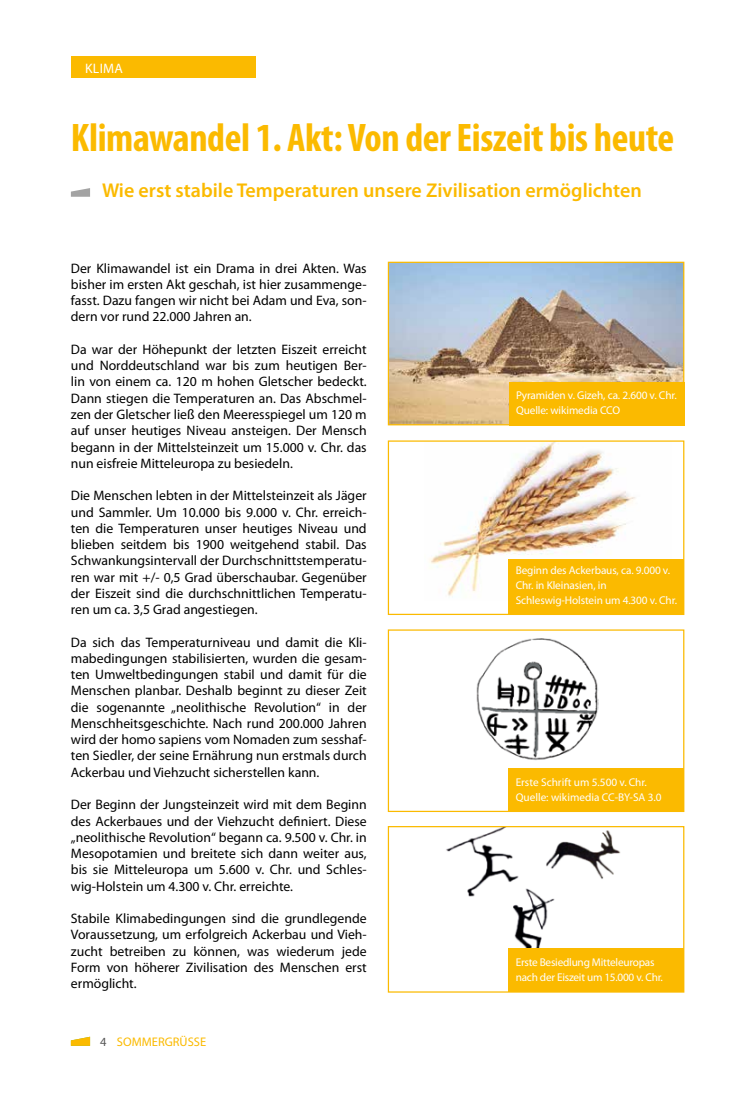
<style>
.page{position:relative;width:755px;height:1099px;background:#fff}
.page>*{position:absolute;margin:0;border:0;box-sizing:border-box;transform-origin:0 0}
.t1{font:700 condensed 40px "Myriad Pro";letter-spacing:-.01em;color:#fbba00}
.t2{font:600 20px "Myriad Pro";color:#fbba00}
.t3{font:13.75px/16.2px "Myriad Pro";color:#000;text-align:justify}
.t4{font:13.75px "Myriad Pro";letter-spacing:.02em;color:#fff}
.t5{font:12.5px "Myriad Pro";color:#fbba00}
.t6{font:11.25px/15px "Myriad Pro";letter-spacing:-.01em;color:#fff}
.s1{color:#565656}
</style>
<div class="page">
<svg style="left:71px;top:1036px;width:19px;height:9px"></svg>
<div style="left:71px;top:57px;width:184px;height:21px;background:#fbba00"></div>
<svg style="left:71px;top:188px;width:19px;height:9px"></svg>
<img style="left:390px;top:264px;width:292px;height:159px">
<div style="left:388px;top:262px;width:296px;height:163px;border:1px solid #fbba00"></div>
<div style="left:509px;top:382px;width:175px;height:43px;background:#fbba00"></div>
<img style="left:429px;top:442px;width:207px;height:154px">
<div style="left:388px;top:440px;width:296px;height:175px;border:1px solid #fbba00"></div>
<div style="left:508px;top:559px;width:176px;height:55px;background:#fbba00"></div>
<img style="left:476px;top:638px;width:122px;height:122px">
<div style="left:388px;top:629px;width:296px;height:183px;border:1px solid #fbba00"></div>
<div style="left:508px;top:768px;width:176px;height:43px;background:#fbba00"></div>
<img style="left:446px;top:828px;width:175px;height:120px">
<div style="left:388px;top:826px;width:296px;height:166px;border:1px solid #fbba00"></div>
<div style="left:508px;top:948px;width:176px;height:43px;background:#fbba00"></div>
<p class="t4" style="left:85px;top:59px;width:39px">KLIMA</p>
<h1 class="t1" style="left:71px;top:113px;width:605px">Klimawandel 1. Akt: Von der Eiszeit bis heute</h1>
<h2 class="t2" style="left:102px;top:177px;width:541px">Wie erst stabile Temperaturen unsere Zivilisation ermöglichten</h2>
<p class="t3" style="left:71px;top:260px;width:297px">Der Klimawandel ist ein Drama in drei Akten. Was bisher im ersten Akt geschah, ist hier zusammenge&shy;fasst. Dazu fangen wir nicht bei Adam und Eva, son&shy;dern vor rund 22.000 Jahren an.</p>
<p class="t3" style="left:71px;top:341px;width:297px">Da war der Höhepunkt der letzten Eiszeit erreicht und Norddeutschland war bis zum heutigen Ber&shy;lin von einem ca. 120 m hohen Gletscher bedeckt.<br>Dann stiegen die Temperaturen an. Das Abschmel&shy;zen der Gletscher ließ den Meeresspiegel um 120 m auf unser heutiges Niveau ansteigen. Der Mensch begann in der Mittelsteinzeit um 15.000 v. Chr. das nun eisfreie Mitteleuropa zu besiedeln.</p>
<p class="t3" style="left:71px;top:487px;width:297px">Die Menschen lebten in der Mittelsteinzeit als Jäger und Sammler. Um 10.000 bis 9.000 v. Chr. erreich&shy;ten die Temperaturen unser heutiges Niveau und blieben seitdem bis 1900 weitgehend stabil. Das Schwankungsintervall der Durchschnittstemperatu&shy;ren war mit +/- 0,5 Grad überschaubar. Gegenüber der Eiszeit sind die durchschnittlichen Temperatu&shy;ren um ca. 3,5 Grad angestiegen.</p>
<p class="t3" style="left:71px;top:633px;width:297px">Da sich das Temperaturniveau und damit die Kli&shy;mabedingungen stabilisierten, wurden die gesam&shy;ten Umweltbedingungen stabil und damit für die Menschen planbar. Deshalb beginnt zu dieser Zeit die sogenannte „neolithische Revolution“ in der Menschheitsgeschichte. Nach rund 200.000 Jahren wird der homo sapiens vom Nomaden zum sesshaf&shy;ten Siedler, der seine Ernährung nun erstmals durch Ackerbau und Viehzucht sicherstellen kann.</p>
<p class="t3" style="left:71px;top:796px;width:297px">Der Beginn der Jungsteinzeit wird mit dem Beginn des Ackerbaues und der Viehzucht definiert. Diese „neolithische Revolution“ begann ca. 9.500 v. Chr. in Mesopotamien und breitete sich dann weiter aus, bis sie Mitteleuropa um 5.600 v. Chr. und Schles&shy;wig-Holstein um 4.300 v. Chr. erreichte.</p>
<p class="t3" style="left:71px;top:910px;width:297px">Stabile Klimabedingungen sind die grundlegende Voraussetzung, um erfolgreich Ackerbau und Vieh&shy;zucht betreiben zu können, was wiederum jede Form von höherer Zivilisation des Menschen erst ermöglicht.</p>
<p class="t5" style="left:100px;top:1033px;width:107px"><span class="s1">4</span> SOMMERGRÜSSE</p>
<p class="t6" style="left:516px;top:388px;width:162px">Pyramiden v. Gizeh, ca. 2.600 v. Chr.<br>Quelle: wikimedia CCO</p>
<p class="t6" style="left:516px;top:562px;width:163px">Beginn des Ackerbaus, ca. 9.000 v.<br>Chr. in Kleinasien, in<br>Schleswig-Holstein um 4.300 v. Chr.</p>
<p class="t6" style="left:516px;top:774px;width:147px">Erste Schrift um 5.500 v. Chr.<br>Quelle: wikimedia CC-BY-SA 3.0</p>
<p class="t6" style="left:516px;top:954px;width:149px">Erste Besiedlung Mitteleuropas nach der Eiszeit um 15.000 v. Chr.</p>
</div>
